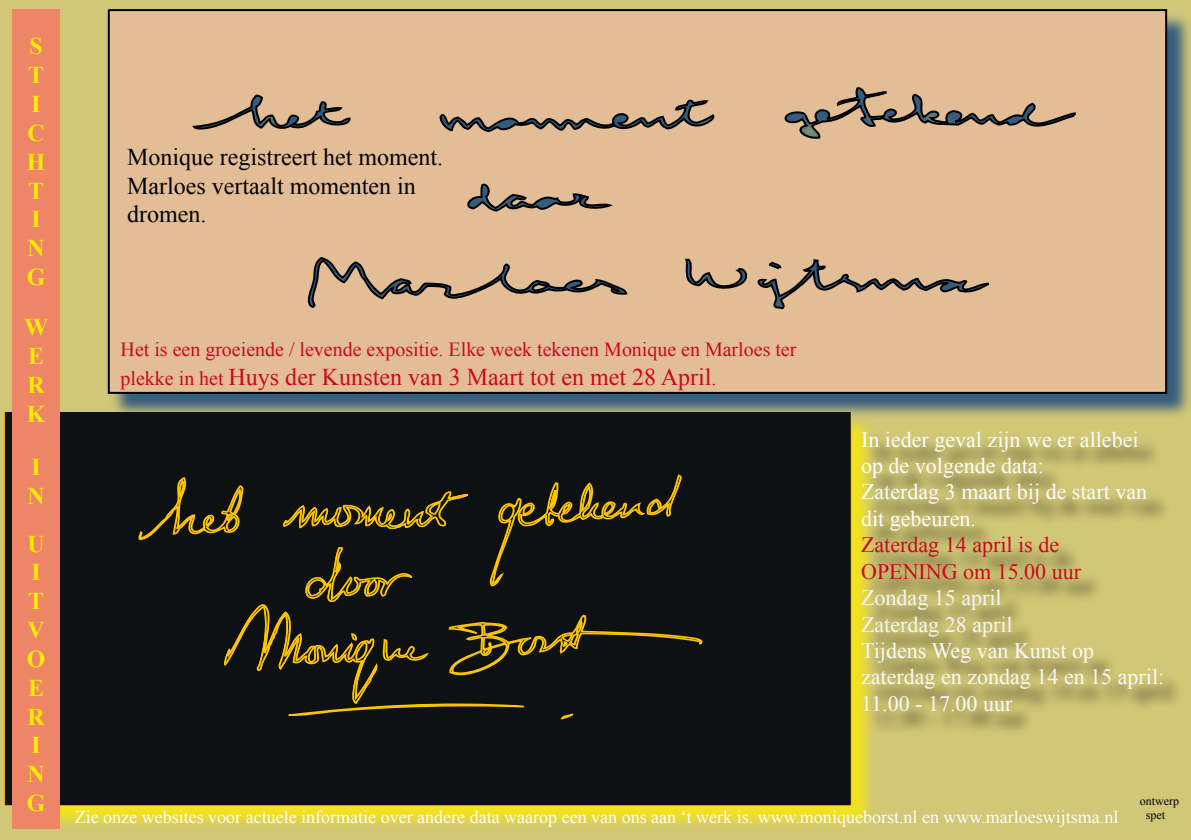
<style>
.page{position:relative;width:1191px;height:840px;background:#fff}
.page>*{position:absolute;margin:0;border:0;box-sizing:border-box;transform-origin:0 0}
.t1{font:24px/28.8px "Times New Roman";color:#000}
.t2{font:24px "Times New Roman";color:#cc071e}
.t3{font:700 24px/28.8px "Times New Roman";color:#ffec00}
.t4{font:22px/26.4px "Times New Roman";color:#fdfdfe}
.t5{font:22px/26.4px "Times New Roman";color:#f9f9f9}
.t6{font:22px/26.4px "Times New Roman";color:#cc071e}
.t7{font:22px/26.4px "Times New Roman";color:#f5f5f5}
.t8{font:20px "Times New Roman";color:#cc071e}
.t9{font:18px "Times New Roman";color:#fdfdfe}
.t10{font:12px/14.4px "Times New Roman";color:#000}
.s1{font-size:20px}
.s2{color:#fbfbfb}
</style>
<div class="page">
<div style="left:0;top:0;width:1191px;height:839px;background:#d1c776"></div>
<div style="left:110px;top:11px;width:1081px;height:409px;background:#003882;opacity:.75"></div>
<div style="left:107px;top:9px;width:1061px;height:385px;background:#e3bd96"></div>
<div style="left:6px;top:414px;width:873px;height:418px;background:#ffec00;opacity:.75"></div>
<div style="left:4px;top:412px;width:847px;height:393px;background:#0d1112"></div>
<svg style="left:138px;top:473px;width:567px;height:247px"></svg>
<div style="left:12px;top:9px;width:48px;height:819px;background:#ef8567"></div>
<div style="left:863px;top:432px;width:324px;height:304px;background:#000;opacity:.75"></div>
<h1 class="t3" style="left:27px;top:31px;width:20px">S<br>T<br>I<br>C<br>H<br>T<br>I<br>N<br>G</h1>
<h1 class="t3" style="left:24px;top:312px;width:25px">W<br>E<br>R<br>K</h1>
<h1 class="t3" style="left:27px;top:451px;width:19px">I<br>N</h1>
<h1 class="t3" style="left:27px;top:528px;width:20px">U<br>I<br>T<br>V<br>O<br>E<br>R<br>I<br>N<br>G</h1>
<h1 class="t1" style="left:127px;top:142px;width:317px">Monique registreert het moment.<br>Marloes vertaalt momenten in dromen.</h1>
<p class="t8" style="left:121px;top:336px;width:677px">Het is een groeiende / levende expositie. Elke week tekenen Monique en Marloes ter</p>
<h1 class="t2" style="left:121px;top:361px;width:597px"><span class="s1">plekke in het</span> Huys der Kunsten van 3 Maart tot en met 28 April<span class="s1">.</span></h1>
<p class="t4" style="left:861px;top:425px;width:287px">In ieder geval zijn we er allebei op de volgende data:<br>Zaterdag 3 maart bij de start van dit gebeuren.</p>
<p class="t6" style="left:861px;top:531px;width:221px">Zaterdag 14 april is de<br>OPENING om 15.00 uur</p>
<p class="t7" style="left:861px;top:584px;width:153px">Zondag 15 april<br>Zaterdag 28 april</p>
<p class="t5" style="left:861px;top:636px;width:305px">Tijdens Weg van Kunst op zaterdag en zondag 14 en 15 april:<br>11.00 - 17.00 <span class="s2">uur</span></p>
<p class="t9" style="left:75px;top:804px;width:1045px">Zie onze websites voor actuele informatie over andere data waarop een van ons aan ‘t werk is. www.moniqueborst.nl en www.marloeswijtsma.nl</p>
<p class="t10" style="left:1146px;top:793px;width:35px;text-indent:-6px">ontwerp spet</p>
</div>
